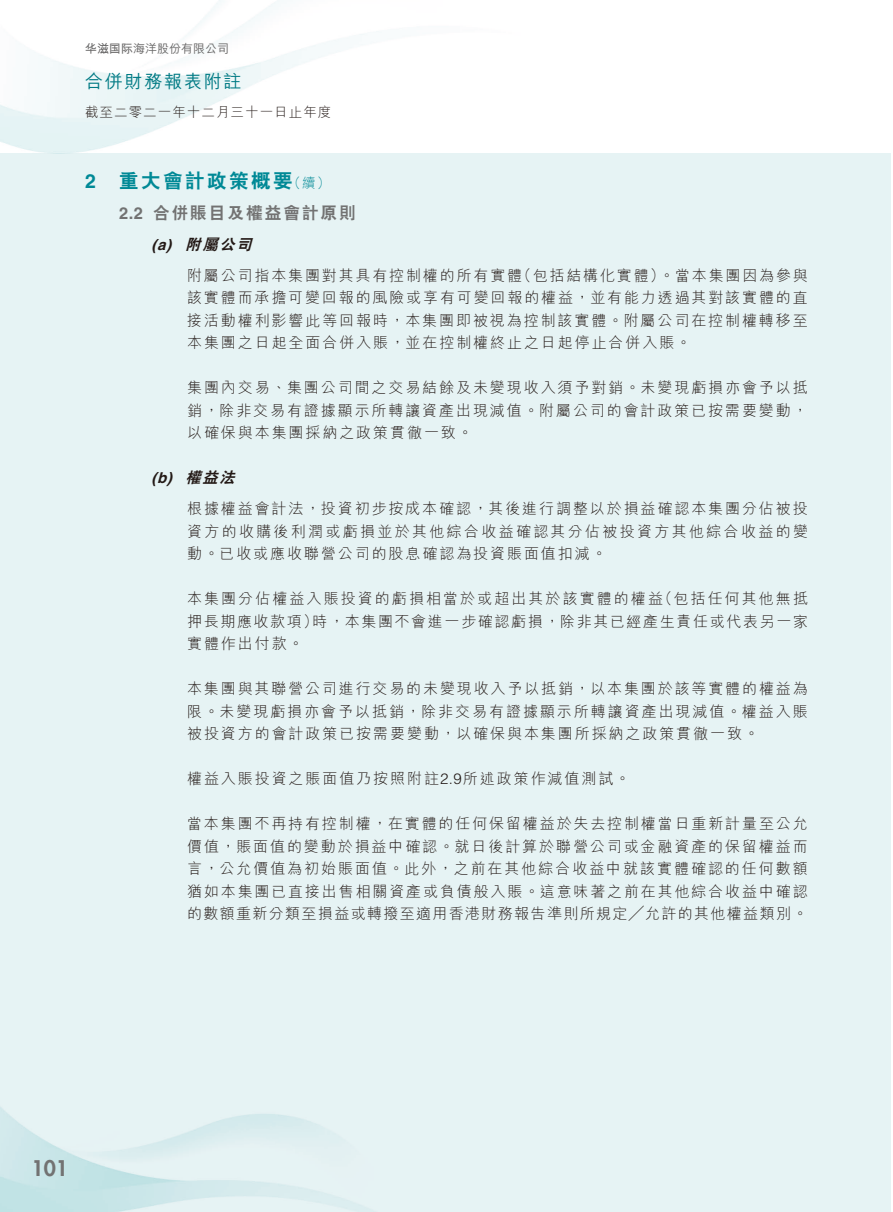
<style>
.page{position:relative;width:893px;height:1212px;background:#fff}
.page>*{position:absolute;margin:0;border:0;box-sizing:border-box;transform-origin:0 0}
.t1{font:800 21px "Futura Std";color:#727272}
.t2{font:800 19.5px "C Hei 2 HK";letter-spacing:.13em;color:#008996}
.t3{font:700 19.5px "Helvetica LT Std";color:#008996}
.t4{font:500 18px "M Hei HK";letter-spacing:.1em;color:#007a84}
.t5{font:800 16.5px "C Hei 2 HK";letter-spacing:.13em;color:#727272}
.t6{font:700 16.5px "Helvetica LT Std";color:#727272}
.t7{font:300 15px/22.5px "M Hei HK";letter-spacing:.125em;color:#231916;text-align:justify}
.t8{font:italic 800 15px "C Hei 2 HK";color:#231916}
.t9{font:italic 700 15px "Helvetica LT Std";color:#231916}
.t10{font:300 13.5px "M Hei HK";letter-spacing:.08em;color:#231916}
.t11{font:300 13.5px "M Hei HK";color:#008996}
.t12{font:500 12px "M Hei HK";color:#666565}
.s1{font-family:"M Hei HKS";font-weight:700}
.s2{font-family:"Helvetica LT Std"}
</style>
<div class="page">
<div style="left:0;top:153px;width:891px;height:1059px;background:#e6f3f4"></div>
<p class="t12" style="left:85px;top:40px;width:145px"><span class="s1">華滋國際</span>海洋股份有限公司</p>
<p class="t4" style="left:85px;top:69px;width:158px">合併財務報表附註</p>
<p class="t10" style="left:85px;top:105px;width:248px">截至二零二一年十二月三十一日止年度</p>
<h2 class="t3" style="left:85px;top:169px;width:12px">2</h2>
<h2 class="t2" style="left:119px;top:170px;width:175px">重大會計政策概要</h2>
<p class="t11" style="left:288px;top:176px;width:44px">（續(</p>
<p class="t6" style="left:119px;top:203px;width:25px">2.2</p>
<p class="t5" style="left:153px;top:204px;width:204px">合併賬目及權益會計原則</p>
<p class="t9" style="left:152px;top:235px;width:20px">a(</p>
<p class="t9" style="left:166px;top:235px;width:11px">)</p>
<p class="t9" style="left:152px;top:469px;width:21px">b(</p>
<p class="t9" style="left:167px;top:469px;width:11px">)</p>
<p class="t8" style="left:186px;top:236px;width:71px">附屬公司</p>
<p class="t7" style="left:516px;top:264px;width:293px">（包括結構化實體）。當本集團因為參與</p>
<p class="t7" style="left:187px;top:264px;width:622px;text-align:left">附屬公司指本集團對其具有控制權的所有實體<br>該實體而承擔可變回報的風險或享有可變回報的權益，並有能力透過其對該實體的直接活動權利影響此等回報時，本集團即被視為控制該實體。附屬公司在控制權轉移至本集團之日起全面合併入賬，並在控制權終止之日起停止合併入賬。</p>
<p class="t7" style="left:187px;top:376px;width:622px">集團內交易、集團公司間之交易結餘及未變現收入須予對銷。未變現虧損亦會予以抵銷，除非交易有證據顯示所轉讓資產出現減值。附屬公司的會計政策已按需要變動，以確保與本集團採納之政策貫徹一致。</p>
<p class="t8" style="left:186px;top:470px;width:54px">權益法</p>
<p class="t7" style="left:187px;top:497px;width:622px">根據權益會計法，投資初步按成本確認，其後進行調整以於損益確認本集團分佔被投資方的收購後利潤或虧損並於其他綜合收益確認其分佔被投資方其他綜合收益的變動。已收或應收聯營公司的股息確認為投資賬面值扣減。</p>
<p class="t7" style="left:657px;top:587px;width:152px">（包括任何其他無抵</p>
<p class="t7" style="left:312px;top:587px;width:497px;text-indent:-125px">本集團分佔權益入賬投資的虧損相當於或超出其於該實體的權益<br>時，本集團不會進一步確認虧損，除非其已經產生責任或代表另一家</p>
<p class="t7" style="left:187px;top:610px;width:132px">押長期應收款項）實體作出付款。</p>
<p class="t7" style="left:187px;top:677px;width:622px">本集團與其聯營公司進行交易的未變現收入予以抵銷，以本集團於該等實體的權益為限。未變現虧損亦會予以抵銷，除非交易有證據顯示所轉讓資產出現減值。權益入賬被投資方的會計政策已按需要變動，以確保與本集團所採納之政策貫徹一致。</p>
<p class="t7" style="left:187px;top:767px;width:445px">權益入賬投資之賬面值乃按照附註<span class="s2">2.9</span>所述政策作減值測試。</p>
<p class="t7" style="left:187px;top:812px;width:622px">當本集團不再持有控制權，在實體的任何保留權益於失去控制權當日重新計量至公允價值，賬面值的變動於損益中確認。就日後計算於聯營公司或金融資產的保留權益而言，公允價值為初始賬面值。此外，之前在其他綜合收益中就該實體確認的任何數額猶如本集團已直接出售相關資產或負債般入賬。這意味著之前在其他綜合收益中確認的數額重新分類至損益或轉撥至適用香港財務報告準則所規定╱允許的其他權益類別。</p>
<h1 class="t1" style="left:31px;top:1154px;width:38px">101</h1>
</div>
